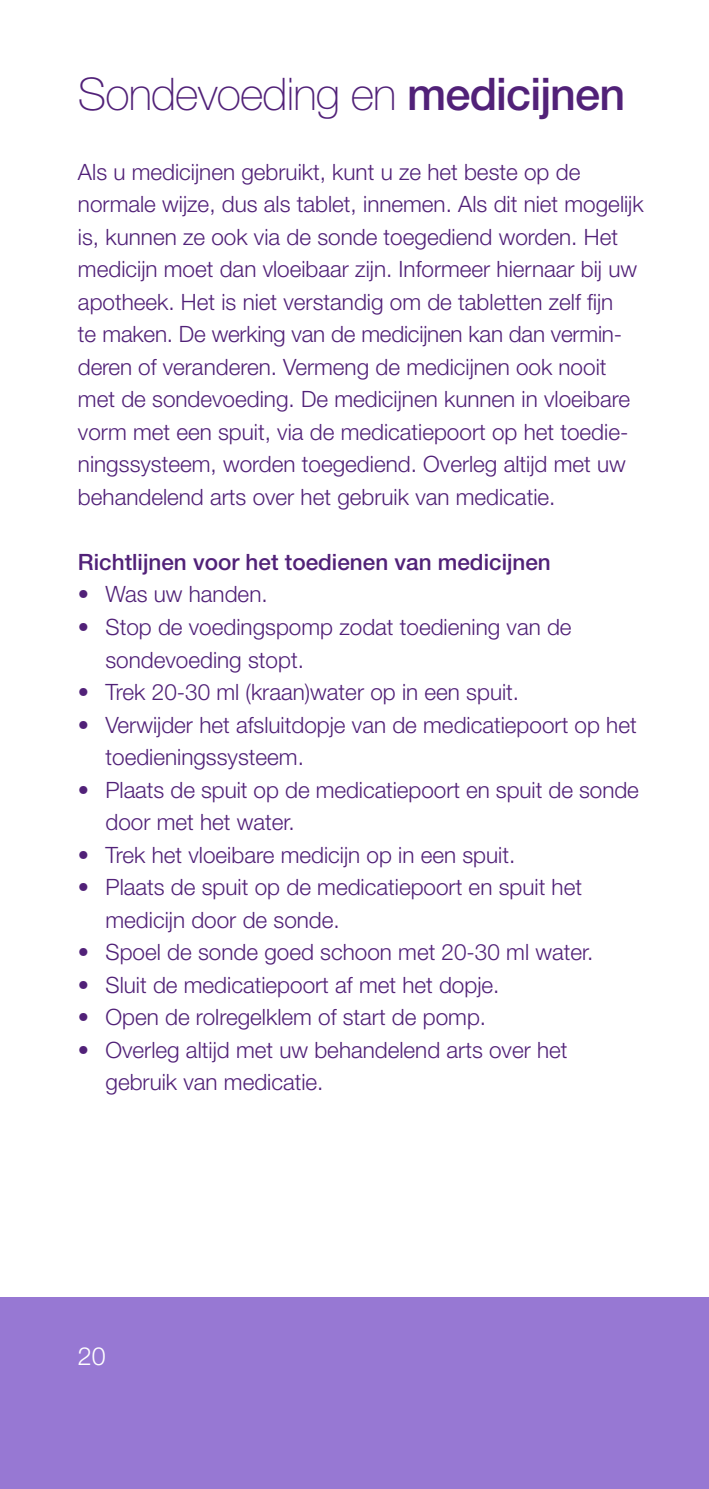
<style>
.page{position:relative;width:709px;height:1489px;background:#fff}
.page>*{position:absolute;margin:0;border:0;box-sizing:border-box;transform-origin:0 0}
.t1{font:100 45px "Helvetica Neue LT Std";letter-spacing:-.02em;color:#512178}
.t2{font:300 25px "Helvetica Neue LT Std";color:#fff}
.t3{font:300 22.5px/32.5px "Helvetica Neue LT Std";color:#512178}
.t4{font:500 22.5px "Helvetica Neue LT Std";color:#512178}
.s1{font-weight:500}
</style>
<div class="page">
<div style="left:0;top:1297px;width:709px;height:191px;background:#9778d3"></div>
<h1 class="t1" style="left:78px;top:68px;width:548px">Sondevoeding en <span class="s1">medicijnen</span></h1>
<p class="t3" style="left:78px;top:155px;width:567px">Als u medicijnen gebruikt, kunt u ze het beste op de normale wijze, dus als tablet, innemen. Als dit niet mogelijk is, kunnen ze ook via de sonde toegediend worden. Het medicijn moet dan vloeibaar zijn. Informeer hiernaar bij uw apotheek. Het is niet verstandig om de tabletten zelf fijn<br>te maken. De werking van de medicijnen kan dan vermin&shy;deren of veranderen. Vermeng de medicijnen ook nooit met de sondevoeding. De medicijnen kunnen in vloeibare vorm met een spuit, via de medicatiepoort op het toedie&shy;ningssysteem, worden toegediend. Overleg altijd met uw behandelend arts over het gebruik van medicatie.</p>
<p class="t4" style="left:78px;top:548px;width:474px">Richtlijnen voor het toedienen van medicijnen</p>
<p class="t3" style="left:78px;top:577px;width:191px">• Was uw handen.</p>
<p class="t3" style="left:105px;top:610px;width:467px;text-indent:-27px">• Stop de voedingspomp zodat toediening van de sondevoeding stopt.</p>
<p class="t3" style="left:78px;top:675px;width:443px">• Trek 20-30 ml (kraan)water op in een spuit.</p>
<p class="t3" style="left:105px;top:707px;width:532px;text-indent:-27px">• Verwijder het afsluitdopje van de medicatiepoort op het toedieningssysteem.</p>
<p class="t3" style="left:105px;top:772px;width:535px;text-indent:-27px">• Plaats de spuit op de medicatiepoort en spuit de sonde door met het water.</p>
<p class="t3" style="left:78px;top:837px;width:439px">• Trek het vloeibare medicijn op in een spuit.</p>
<p class="t3" style="left:105px;top:870px;width:478px;text-indent:-27px">• Plaats de spuit op de medicatiepoort en spuit het medicijn door de sonde.</p>
<p class="t3" style="left:78px;top:935px;width:517px">• Spoel de sonde goed schoon met 20-30 ml water.</p>
<p class="t3" style="left:78px;top:967px;width:423px">• Sluit de medicatiepoort af met het dopje.</p>
<p class="t3" style="left:78px;top:1000px;width:410px">• Open de rolregelklem of start de pomp.</p>
<p class="t3" style="left:105px;top:1032px;width:463px;text-indent:-27px">• Overleg altijd met uw behandelend arts over het gebruik van medicatie.</p>
<p class="t2" style="left:78px;top:1340px;width:29px">20</p>
</div>
